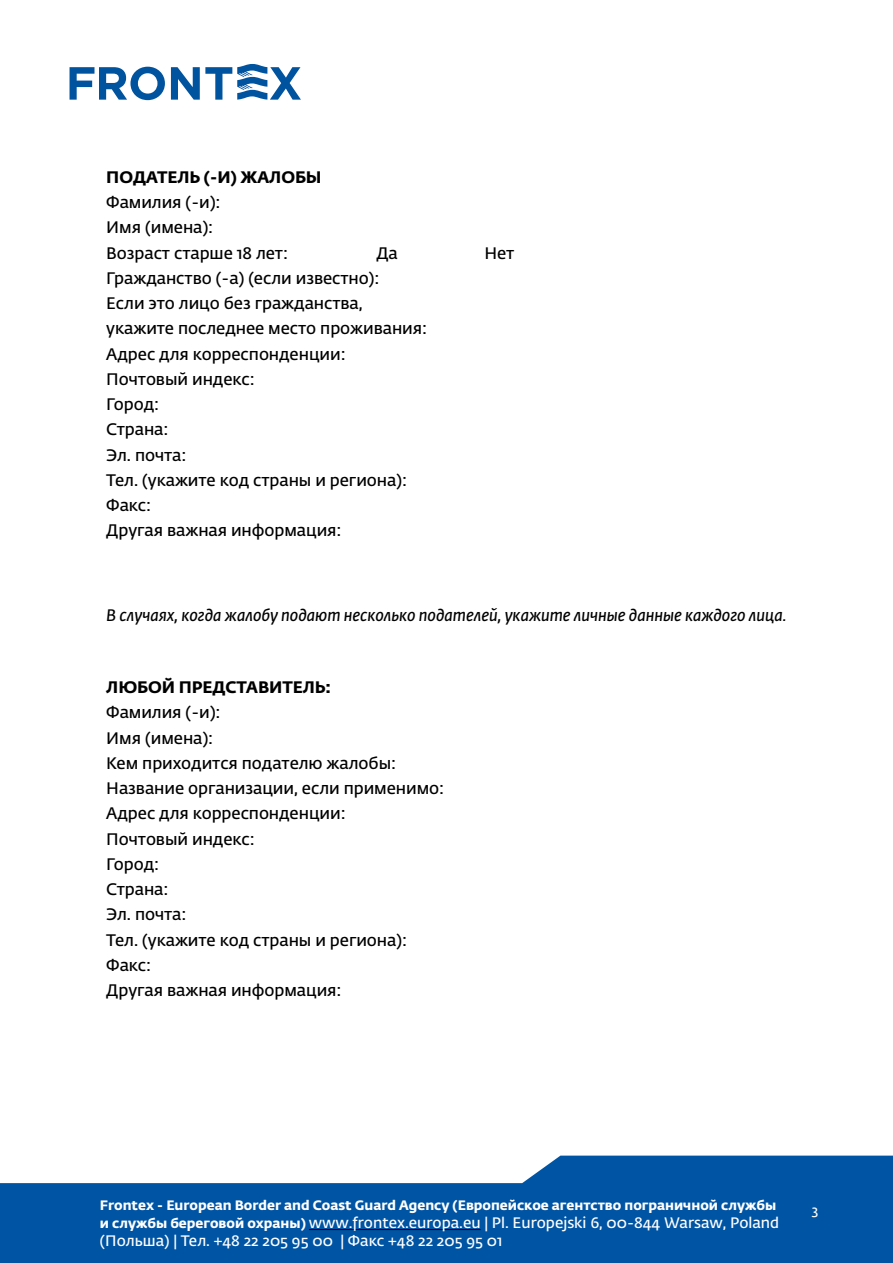
<style>
.page{position:relative;width:893px;height:1263px;background:#fff}
.page>*{position:absolute;margin:0;border:0;box-sizing:border-box;transform-origin:0 0}
.t1{font:600 16.5px/25.2px "Fedra Sans Pro";letter-spacing:-.005em;color:#000}
.t2{font:italic 600 16.5px "Fedra Sans Pro";letter-spacing:-.005em;color:#000}
.t3{font:700 16.5px "Fedra Sans Pro";letter-spacing:-.005em;color:#000}
.t4{font:600 15px/18px "Fedra Sans Pro";color:#fff}
.t5{font:700 13.5px "Fedra Sans Pro";color:#fff}
.t6{font:600 13.5px "Fedra Sans Pro";color:#fff}
.s1{font-weight:700;font-size:13.5px}
</style>
<div class="page">
<svg style="left:0;top:1155px;width:893px;height:108px;fill:#0054a4"></svg>
<svg style="left:70px;top:64px;width:231px;height:36px"></svg>
<hr style="left:309px;top:1229px;width:172px;height:1px;background:#000">
<p class="t3" style="left:106px;top:164px;width:217px">ПОДАТЕЛЬ (-И) ЖАЛОБЫ</p>
<p class="t1" style="left:106px;top:189px;width:183px">Фамилия (-и):<br>Имя (имена):<br>Возраст старше 18 лет:</p>
<p class="t1" style="left:376px;top:240px;width:23px">Да</p>
<p class="t1" style="left:484px;top:240px;width:32px">Нет</p>
<p class="t1" style="left:106px;top:265px;width:322px">Гражданство (-а) (если известно):<br>Если это лицо без гражданства, укажите последнее место проживания:<br>Адрес для корреспонденции:<br>Почтовый индекс:<br>Город:<br>Страна:<br>Эл. почта:<br>Тел. (укажите код страны и региона):<br>Факс:<br>Другая важная информация:</p>
<p class="t2" style="left:106px;top:603px;width:682px">В случаях, когда жалобу подают несколько подателей, укажите личные данные каждого лица.</p>
<p class="t3" style="left:106px;top:674px;width:226px">ЛЮБОЙ ПРЕДСТАВИТЕЛЬ:</p>
<p class="t1" style="left:106px;top:699px;width:339px">Фамилия (-и):<br>Имя (имена):<br>Кем приходится подателю жалобы:<br>Название организации, если применимо:<br>Адрес для корреспонденции:<br>Почтовый индекс:<br>Город:<br>Страна:<br>Эл. почта:<br>Тел. (укажите код страны и региона):<br>Факс:<br>Другая важная информация:</p>
<p class="t5" style="left:100px;top:1194px;width:678px">Frontex - European Border and Coast Guard Agency (Европейское агентство пограничной службы</p>
<p class="t4" style="left:100px;top:1213px;width:681px"><span class="s1">и службы береговой охраны)</span> www.frontex.europa.eu | Pl. Europejski 6, 00-844 Warsaw, Poland (Польша) | Тел. +48 22 205 95 00 | Факс +48 22 205 95 01</p>
<p class="t6" style="left:812px;top:1200px;width:8px">3</p>
</div>
